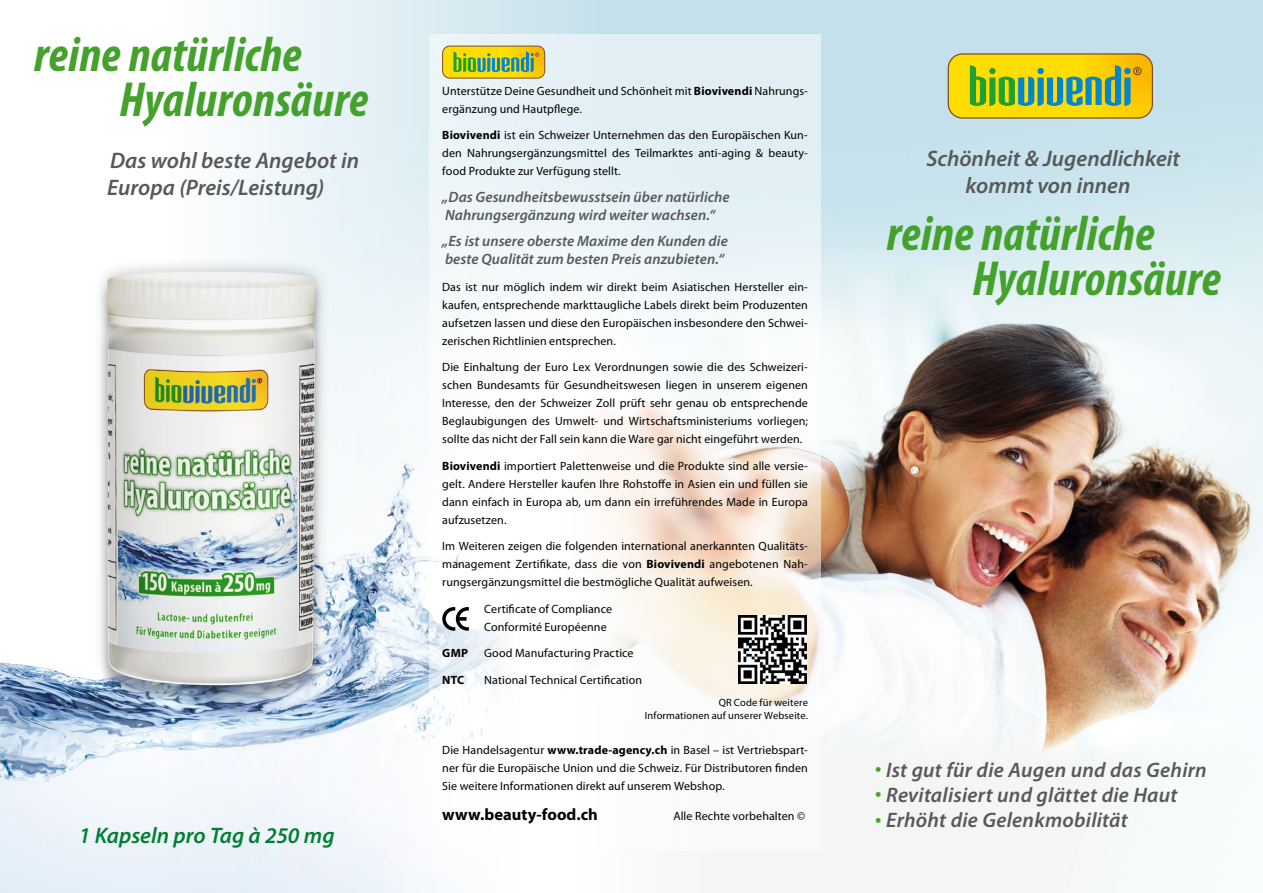
<style>
.page{position:relative;width:1263px;height:893px;background:#fff}
.page>*{position:absolute;margin:0;border:0;box-sizing:border-box;transform-origin:0 0}
.t1{font:italic 700 condensed 49.5px/45px "Myriad Pro";letter-spacing:.005em;color:#44a12b}
.t2{font:italic 600 22.5px/27px "Myriad Pro";color:#58585a;text-align:center}
.t3{font:italic 600 22.5px "Myriad Pro";color:#007f32}
.t4{font:italic 600 21px/25.2px "Myriad Pro";letter-spacing:.01em;color:#58585a}
.t5{font:700 16.5px "Myriad Pro";letter-spacing:.005em;color:#000}
.t6{font:italic 600 15px/18px "Myriad Pro";letter-spacing:.005em;color:#58585a}
.t7{font:12px/18px "Myriad Pro";letter-spacing:.01em;color:#000;text-align:justify}
.t8{font:700 12px "Myriad Pro";letter-spacing:.015em;color:#000}
.t9{font:10.5px/13.5px "Myriad Pro";letter-spacing:.015em;color:#000;text-align:right}
.s1{font-weight:700}
.s2{font-weight:900;font-style:normal;color:#44a12b}
</style>
<div class="page">
<img style="left:243px;top:0;width:1020px;height:893px">
<img style="left:0;top:426px;width:534px;height:467px">
<div style="left:948px;top:53px;width:205px;height:66px;border:1px solid #7c4d25;border-radius:14px"></div>
<svg style="left:948px;top:54px;width:204px;height:64px"></svg>
<svg style="left:429px;top:34px;width:392px;height:816px"></svg>
<svg style="left:442px;top:607px;width:27px;height:24px"></svg>
<img style="left:738px;top:615px;width:68px;height:68px">
<div style="left:92px;top:256px;width:239px;height:445px;background:#000;opacity:.25"></div>
<img style="left:107px;top:272px;width:208px;height:413px">
<svg style="left:443px;top:46px;width:102px;height:32px"></svg>
<h1 class="t1" style="left:120px;top:31px;width:250px;text-indent:-85px">reine natürliche<br>Hyaluronsäure</h1>
<h2 class="t2" style="left:107px;top:146px;width:253px;text-align:left">Das wohl beste Angebot in<br>Europa (Preis/Leistung)</h2>
<h2 class="t3" style="left:79px;top:821px;width:257px">1 Kapseln pro Tag à 250 mg</h2>
<p class="t7" style="left:442px;top:81px;width:367px">Unterstütze Deine Gesundheit und Schönheit mit <span class="s1">Biovivendi</span> Nahrungs&shy;ergänzung und Hautpflege.</p>
<p class="t7" style="left:442px;top:126px;width:367px"><span class="s1">Biovivendi</span> ist ein Schweizer Unternehmen das den Europäischen Kun&shy;den Nahrungsergänzungsmittel des Teilmarktes anti-aging &amp; beauty&shy;food Produkte zur Verfügung stellt.</p>
<p class="t6" style="left:442px;top:187px;width:289px">„Das Gesundheitsbewusstsein über natürliche<br>Nahrungsergänzung wird weiter wachsen.“</p>
<p class="t6" style="left:442px;top:232px;width:287px">„Es ist unsere oberste Maxime den Kunden die beste Qualität zum besten Preis anzubieten.“</p>
<p class="t7" style="left:442px;top:277px;width:367px">Das ist nur möglich indem wir direkt beim Asiatischen Hersteller ein&shy;kaufen, entsprechende markttaugliche Labels direkt beim Produzenten aufsetzen lassen und diese den Europäischen insbesondere den Schwei&shy;zerischen Richtlinien entsprechen.</p>
<p class="t7" style="left:442px;top:358px;width:367px">Die Einhaltung der Euro Lex Verordnungen sowie die des Schweizeri&shy;schen Bundesamts für Gesundheitswesen liegen in unserem eigenen Interesse, den der Schweizer Zoll prüft sehr genau ob entsprechende Beglaubigungen des Umwelt- und Wirtschaftsministeriums vorliegen; sollte das nicht der Fall sein kann die Ware gar nicht eingeführt werden.</p>
<p class="t7" style="left:442px;top:456px;width:367px"><span class="s1">Biovivendi</span> importiert Palettenweise und die Produkte sind alle versie&shy;gelt. Andere Hersteller kaufen Ihre Rohstoffe in Asien ein und füllen sie dann einfach in Europa ab, um dann ein irreführendes Made in Europa aufzusetzen.</p>
<p class="t7" style="left:442px;top:537px;width:367px">Im Weiteren zeigen die folgenden international anerkannten Qualitäts&shy;management Zertifikate, dass die von <span class="s1">Biovivendi</span> angebotenen Nah&shy;rungsergänzungsmittel die bestmögliche Qualität aufweisen.</p>
<p class="t7" style="left:484px;top:599px;width:129px">Certificate of Compliance<br>Conformité Européenne</p>
<p class="t8" style="left:442px;top:645px;width:27px">GMP</p>
<p class="t7" style="left:484px;top:644px;width:151px">Good Manufacturing Practice</p>
<p class="t8" style="left:442px;top:672px;width:24px">NTC</p>
<p class="t7" style="left:484px;top:671px;width:159px">National Technical Certification</p>
<p class="t9" style="left:645px;top:695px;width:164px">QR Code für weitere<br>Informationen auf unserer Webseite.</p>
<p class="t7" style="left:442px;top:741px;width:367px">Die Handelsagentur <span class="s1">www.trade-agency.ch</span> in Basel – ist Vertriebspart&shy;ner für die Europäische Union und die Schweiz. Für Distributoren finden Sie weitere Informationen direkt auf unserem Webshop.</p>
<h3 class="t5" style="left:442px;top:804px;width:157px">www.beauty-food.ch</h3>
<p class="t7" style="left:673px;top:807px;width:133px">Alle Rechte vorbehalten ©</p>
<h2 class="t2" style="left:926px;top:144px;width:255px">Schönheit &amp; Jugendlichkeit kommt von innen</h2>
<h1 class="t1" style="left:972px;top:210px;width:250px;text-indent:-85px">reine natürliche<br>Hyaluronsäure</h1>
<h3 class="t4" style="left:875px;top:757px;width:333px"><span class="s2">·</span> Ist gut für die Augen und das Gehirn <span class="s2">·</span> Revitalisiert und glättet die Haut<br><span class="s2">·</span> Erhöht die Gelenkmobilität</h3>
</div>
